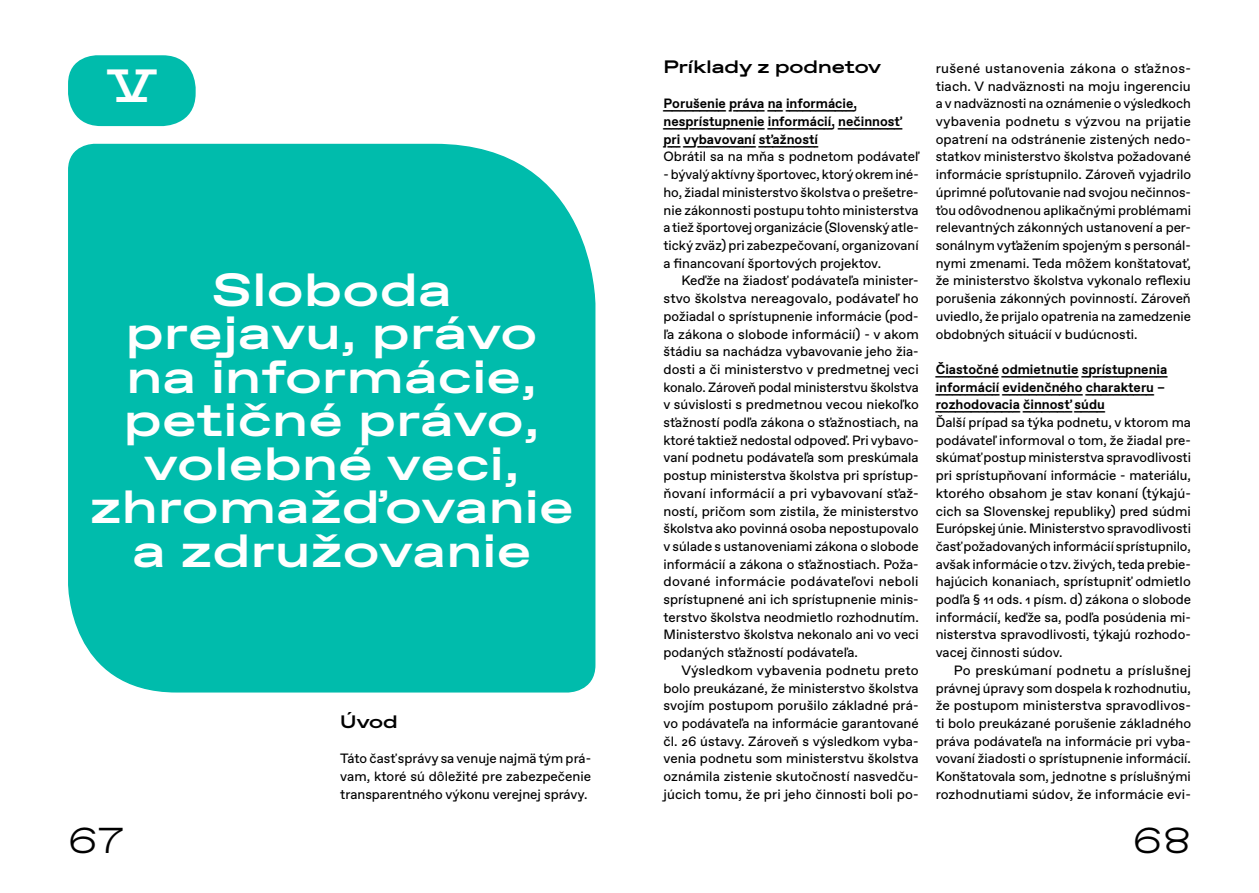
<style>
.page{position:relative;width:1259px;height:893px;background:#fff}
.page>*{position:absolute;margin:0;border:0;box-sizing:border-box;transform-origin:0 0}
.t1{font:46.5px/43.5px "Favorit Bold Expanded";letter-spacing:.02em;color:#fff;text-align:center}
.t2{font:36px "Favorit Light Expanded";color:#000}
.t3{font:18px "Favorit Bold Expanded";color:#000}
.Body{font:13.5px/17.7px "Favorit";color:#000;text-align:justify}
.Body_Nodent{font:13.5px/17.7px "Favorit";color:#000;text-align:justify}
.t4{font:700 13.5px/17.7px "Favorit Lining";color:#000}
</style>
<div class="page">
<div style="left:68px;top:143px;width:528px;height:550px;background:#00bcac"></div>
<svg style="left:68px;top:55px;width:128px;height:71px;background:#18c2b3"></svg>
<h1 class="t1" style="left:105px;top:63px;width:55px">Ⅴ</h1>
<h1 class="t1" style="left:90px;top:266px;width:485px">Sloboda<br>prejavu, právo na informácie, petičné právo, volebné veci, zhromažďovanie a združovanie</h1>
<h2 class="t3" style="left:340px;top:709px;width:59px">Úvod</h2>
<p class="Body_Nodent" style="left:340px;top:749px;width:252px">Táto časť správy sa venuje najmä tým prá&shy;vam, ktoré sú dôležité pre zabezpečenie transparentného výkonu verejnej správy.</p>
<h2 class="t3" style="left:663px;top:54px;width:219px">Príklady z podnetov</h2>
<h3 class="t4" style="left:663px;top:95px;width:240px">Porušenie práva na informácie, nesprístupnenie informácií, nečinnosť pri vybavovaní sťažností</h3>
<p class="Body_Nodent" style="left:663px;top:148px;width:257px">Obrátil sa na mňa s podnetom podávateľ</p>
<p class="Body_Nodent" style="left:663px;top:165px;width:257px">- bývalý aktívny športovec, ktorý okrem iné&shy;ho, žiadal ministerstvo školstva o prešetre&shy;nie zákonnosti postupu tohto ministerstva atiež športovej organizácie (Slovenský atle&shy;tický zväz) pri zabezpečovaní, organizovaní a financovaní športových projektov.</p>
<p class="Body" style="left:663px;top:272px;width:257px;text-indent:18px">Keďže na žiadosť podávateľa minister&shy;stvo školstva nereagovalo, podávateľ ho požiadal o sprístupnenie informácie (pod&shy;ľa zákona o slobode informácií) - v akom štádiu sa nachádza vybavovanie jeho žia&shy;dosti a či ministerstvo v predmetnej veci konalo. Zároveň podal ministerstvu školstva v súvislosti s predmetnou vecou niekoľko sťažností podľa zákona o sťažnostiach, na ktoré taktiež nedostal odpoveď. Pri vybavo&shy;vaní podnetu podávateľa som preskúmala postup ministerstva školstva pri sprístup&shy;ňovaní informácií a pri vybavovaní sťaž&shy;ností, pričom som zistila, že ministerstvo školstva ako povinná osoba nepostupovalo v súlade s ustanoveniami zákona o slobode informácií a zákona o sťažnostiach. Poža&shy;dované informácie podávateľovi neboli sprístupnené ani ich sprístupnenie minis&shy;terstvo školstva neodmietlo rozhodnutím.<br>Ministerstvo školstva nekonalo ani vo veci podaných sťažností podávateľa.</p>
<p class="Body" style="left:663px;top:661px;width:257px;text-indent:18px">Výsledkom vybavenia podnetu preto bolo preukázané, že ministerstvo školstva svojím postupom porušilo základné prá&shy;vo podávateľa na informácie garantované čl. 26 ústavy. Zároveň s výsledkom vyba&shy;venia podnetu som ministerstvu školstva oznámila zistenie skutočností nasvedču&shy;júcich tomu, že pri jeho činnosti boli po-</p>
<p class="Body" style="left:935px;top:59px;width:257px">rušené ustanovenia zákona o sťažnos&shy;tiach. V nadväznosti na moju ingerenciu a v nadväznosti na oznámenie o výsledkoch vybavenia podnetu s výzvou na prijatie opatrení na odstránenie zistených nedo&shy;statkov ministerstvo školstva požadované informácie sprístupnilo. Zároveň vyjadrilo úprimné poľutovanie nad svojou nečinnos&shy;ťou odôvodnenou aplikačnými problémami relevantných zákonných ustanovení a per&shy;sonálnym vyťažením spojeným s personál&shy;nymi zmenami. Teda môžem konštatovať, že ministerstvo školstva vykonalo reflexiu porušenia zákonných povinností. Zároveň uviedlo, že prijalo opatrenia na zamedzenie obdobných situácií v budúcnosti.</p>
<h3 class="t4" style="left:935px;top:361px;width:233px">Čiastočné odmietnutie sprístupnenia informácií evidenčného charakteru – rozhodovacia činnosť súdu</h3>
<p class="Body_Nodent" style="left:935px;top:413px;width:257px">Ďalší prípad sa týka podnetu, v ktorom ma podávateľ informoval o tom, že žiadal pre&shy;skúmať postup ministerstva spravodlivosti pri sprístupňovaní informácie - materiálu, ktorého obsahom je stav konaní (týkajú&shy;cich sa Slovenskej republiky) pred súdmi Európskej únie. Ministerstvo spravodlivosti časť požadovaných informácií sprístupnilo, avšak informácie otzv. živých, teda prebie&shy;hajúcich konaniach, sprístupniť odmietlo podľa § 11 ods. 1 písm. d) zákona o slobode informácií, keďže sa, podľa posúdenia mi&shy;nisterstva spravodlivosti, týkajú rozhodo&shy;vacej činnosti súdov.</p>
<p class="Body" style="left:935px;top:661px;width:257px;text-indent:18px">Po preskúmaní podnetu a príslušnej právnej úpravy som dospela k rozhodnutiu, že postupom ministerstva spravodlivos&shy;ti bolo preukázané porušenie základného práva podávateľa na informácie pri vyba&shy;vovaní žiadosti o sprístupnenie informácií.<br>Konštatovala som, jednotne s príslušnými rozhodnutiami súdov, že informácie evi-</p>
<h2 class="t2" style="left:68px;top:815px;width:58px">67</h2>
<h2 class="t2" style="left:1132px;top:815px;width:60px">68</h2>
</div>
